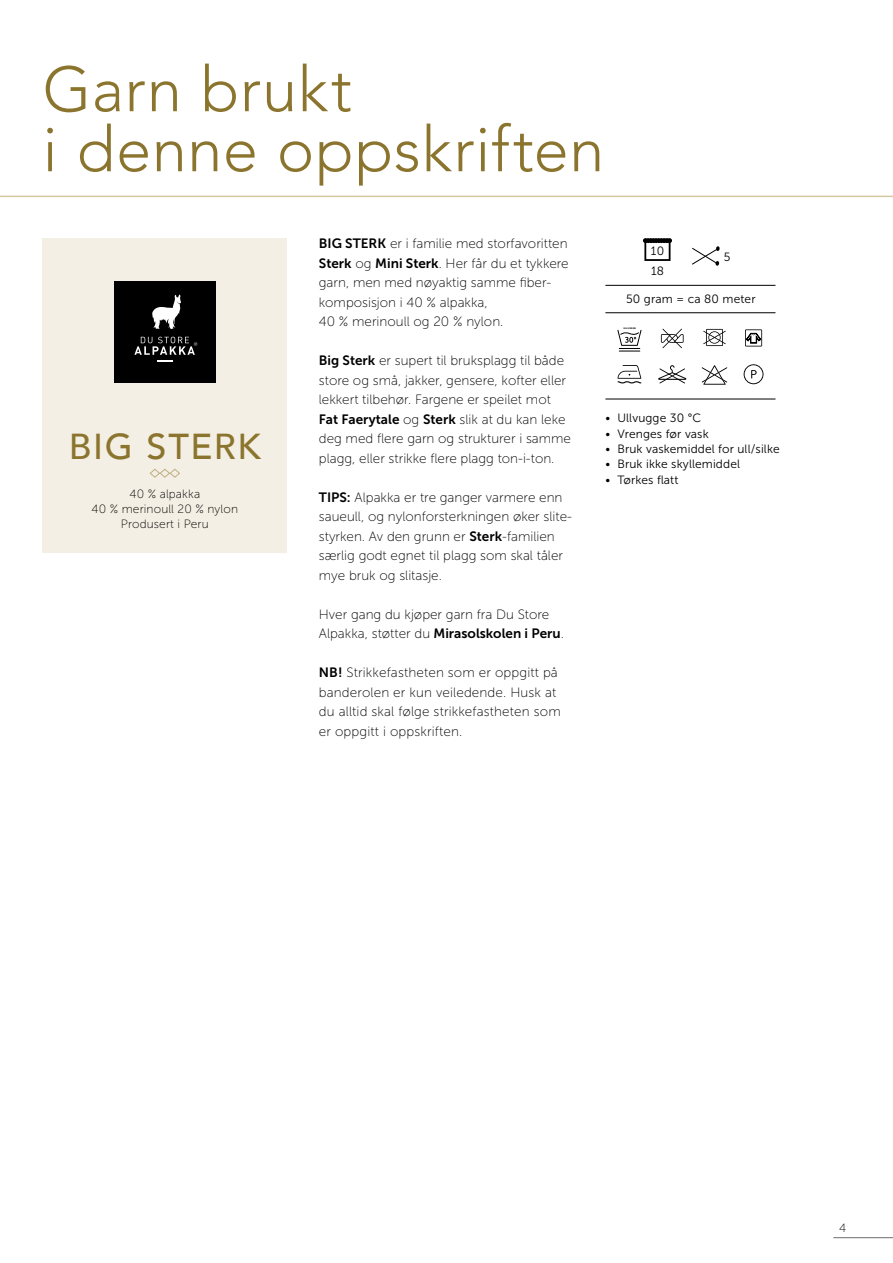
<style>
.page{position:relative;width:893px;height:1263px;background:#fff}
.page>*{position:absolute;margin:0;border:0;box-sizing:border-box;transform-origin:0 0}
.t1{font:300 63px "Avenir";letter-spacing:.01em;color:#8b752e}
.INNHOLD_-_Midtstilt{font:500 36px "Avenir";letter-spacing:.045em;color:#8b752e}
.t2{font:13.5px/19.5px "Museo Sans 100";color:#000}
.t3{font:12px "Museo Sans 300";letter-spacing:.01em;color:#000}
.t4{font:12px "Museo Sans 100";letter-spacing:.01em;color:#000}
.t5{font:700 2.25px "Arial";color:#000}
.s1{font-family:"Museo Sans 700"}
</style>
<div class="page">
<hr style="left:833px;top:1237px;width:60px;height:1px;background:#6d6e71">
<hr style="left:0;top:196px;width:893px;height:1px;background:#d5ca9f">
<svg style="left:692px;top:246px;width:28px;height:20px"></svg>
<svg style="left:643px;top:238px;width:29px;height:23px"></svg>
<svg style="left:744px;top:364px;width:19px;height:20px"></svg>
<svg style="left:618px;top:365px;width:23px;height:18px"></svg>
<svg style="left:703px;top:329px;width:23px;height:17px"></svg>
<svg style="left:702px;top:365px;width:25px;height:20px"></svg>
<hr style="left:605px;top:285px;width:170px;height:1px;background:#000">
<hr style="left:605px;top:312px;width:170px;height:1px;background:#000">
<hr style="left:605px;top:399px;width:170px;height:1px;background:#000">
<svg style="left:661px;top:329px;width:23px;height:19px"></svg>
<svg style="left:617px;top:330px;width:24px;height:21px"></svg>
<svg style="left:658px;top:365px;width:28px;height:18px"></svg>
<svg style="left:745px;top:329px;width:17px;height:17px"></svg>
<div style="left:43px;top:238px;width:244px;height:315px;background:#f3efe4"></div>
<div style="left:114px;top:281px;width:102px;height:101px;background:#000"></div>
<svg style="left:158px;top:361px;width:15px;height:1px"></svg>
<svg style="left:152px;top:295px;width:29px;height:34px"></svg>
<svg style="left:134px;top:337px;width:63px;height:18px"></svg>
<svg style="left:149px;top:468px;width:31px;height:10px"></svg>
<p class="t1" style="left:43px;top:52px;width:311px">Garn brukt</p>
<p class="t1" style="left:43px;top:112px;width:563px">i denne oppskriften</p>
<p class="INNHOLD_-_Midtstilt" style="left:69px;top:415px;width:194px">BIG STERK</p>
<p class="t4" style="left:130px;top:487px;width:72px">40 % alpakka</p>
<p class="t4" style="left:92px;top:502px;width:148px">40 % merinoull 20 % nylon</p>
<p class="t4" style="left:121px;top:517px;width:89px">Produsert i Peru</p>
<p class="t2" style="left:319px;top:234px;width:251px"><span class="s1">BIG STERK</span> er i familie med storfavoritten <span class="s1">Sterk</span> og <span class="s1">Mini Sterk</span>. Her får du et tykkere garn, men med nøyaktig samme fiber&shy;komposisjon i 40 % alpakka,</p>
<p class="t2" style="left:319px;top:312px;width:186px">40 % merinoull og 20 % nylon.</p>
<p class="t2" style="left:319px;top:351px;width:254px"><span class="s1">Big Sterk</span> er supert til bruksplagg til både store og små, jakker, gensere, kofter eller lekkert tilbehør. Fargene er speilet mot <span class="s1">Fat Faerytale</span> og <span class="s1">Sterk</span> slik at du kan leke deg med flere garn og strukturer i samme plagg, eller strikke flere plagg ton-i-ton.</p>
<p class="t2" style="left:319px;top:488px;width:254px"><span class="s1">TIPS:</span> Alpakka er tre ganger varmere enn saueull, og nylonforsterkningen øker slite&shy;styrken. Av den grunn er <span class="s1">Sterk</span>-familien særlig godt egnet til plagg som skal tåler mye bruk og slitasje.</p>
<p class="t2" style="left:319px;top:605px;width:247px">Hver gang du kjøper garn fra Du Store<br>Alpakka, støtter du <span class="s1">Mirasolskolen i Peru</span>.</p>
<p class="t2" style="left:319px;top:663px;width:243px"><span class="s1">NB!</span> Strikkefastheten som er oppgitt på banderolen er kun veiledende. Husk at du alltid skal følge strikkefastheten som er oppgitt i oppskriften.</p>
<p class="t3" style="left:651px;top:244px;width:15px">10</p>
<p class="t3" style="left:651px;top:264px;width:14px">18</p>
<p class="t3" style="left:724px;top:250px;width:8px">5</p>
<p class="t3" style="left:626px;top:292px;width:131px">50 gram = ca 80 meter</p>
<p class="t5" style="left:624px;top:326px;width:14px">ULLVUGGE</p>
<p class="t3" style="left:605px;top:412px;width:97px">• Ullvugge 30 °C</p>
<p class="t3" style="left:605px;top:427px;width:105px">• Vrenges før vask</p>
<p class="t3" style="left:605px;top:442px;width:176px">• Bruk vaskemiddel for ull/silke</p>
<p class="t3" style="left:605px;top:458px;width:136px">• Bruk ikke skyllemiddel</p>
<p class="t3" style="left:605px;top:473px;width:75px">• Tørkes flatt</p>
<p class="t4" style="left:839px;top:1221px;width:9px">4</p>
</div>
